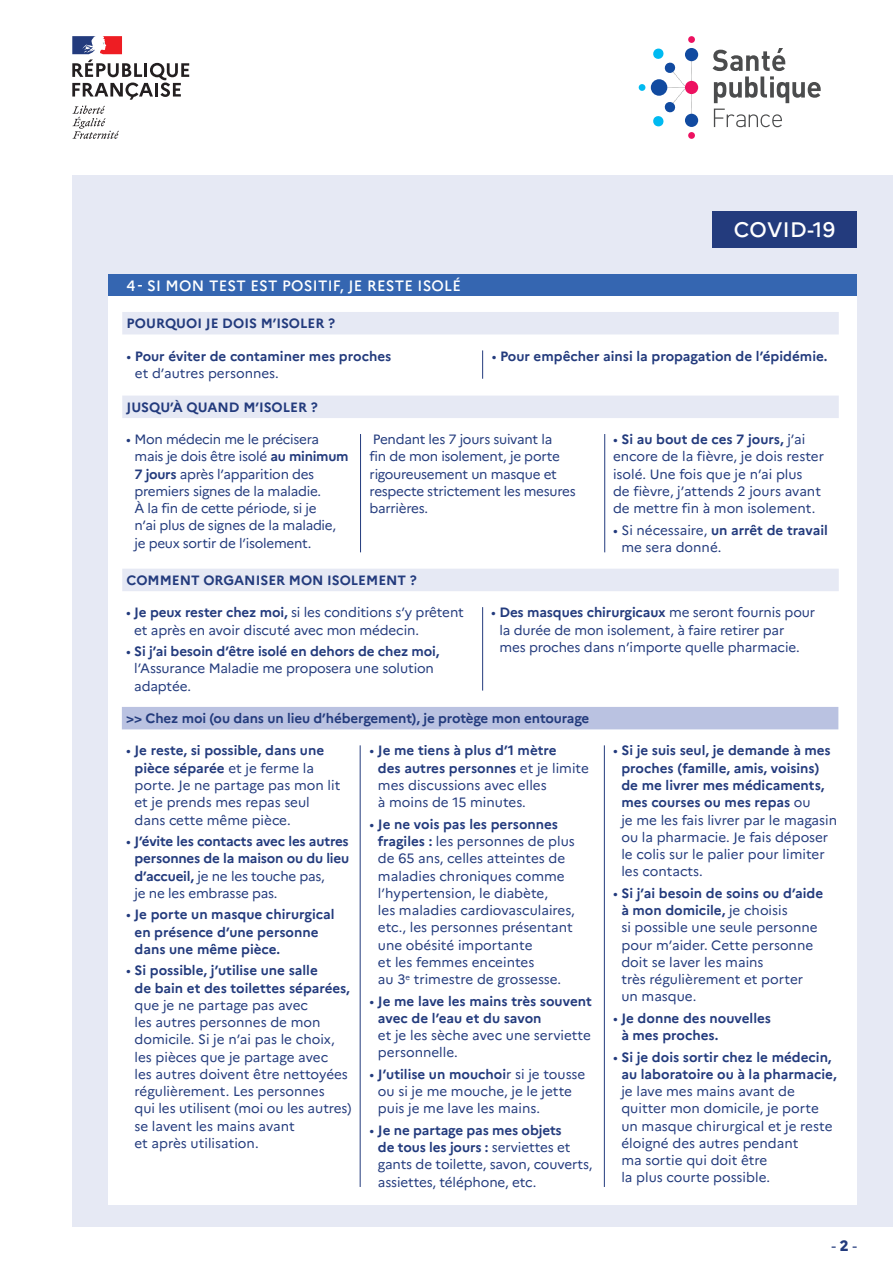
<style>
.page{position:relative;width:893px;height:1263px;background:#fff}
.page>*{position:absolute;margin:0;border:0;box-sizing:border-box;transform-origin:0 0}
.t1{font:500 21px "Marianne";letter-spacing:.02em;color:#fff}
.t2{font:500 15px "Marianne";letter-spacing:.02em;color:#fff}
.t3{font:15px "Marianne";color:#233b7d}
.t4{font:13.5px/17.2px "Marianne";letter-spacing:-.005em;color:#233b7d}
.t5{font:700 13.5px/17.2px "Marianne";color:#233b7d}
.s1{font-weight:400}
.s2{font-weight:700}
.s3{font-weight:800}
</style>
<div class="page">
<div style="left:72px;top:175px;width:821px;height:1052px;background:#e6e9f4"></div>
<svg style="left:72px;top:106px;width:47px;height:33px"></svg>
<svg style="left:72px;top:36px;width:117px;height:64px"></svg>
<svg style="left:691px;top:61px;width:1px;height:20px"></svg>
<svg style="left:691px;top:94px;width:1px;height:20px"></svg>
<div style="left:685px;top:114px;width:13px;height:13px;background:#114aa0;border-radius:50%"></div>
<div style="left:685px;top:48px;width:13px;height:13px;background:#114aa0;border-radius:50%"></div>
<div style="left:685px;top:81px;width:13px;height:13px;background:#ed1160;border-radius:50%"></div>
<div style="left:639px;top:84px;width:6px;height:7px;background:#00baf1;border-radius:50%"></div>
<svg style="left:652px;top:48px;width:33px;height:79px"></svg>
<div style="left:688px;top:132px;width:7px;height:7px;background:#ed1160;border-radius:50%"></div>
<div style="left:688px;top:36px;width:7px;height:7px;background:#ed1160;border-radius:50%"></div>
<svg style="left:713px;top:48px;width:108px;height:55px"></svg>
<svg style="left:714px;top:109px;width:68px;height:18px"></svg>
<div style="left:712px;top:211px;width:145px;height:36px;background:#233b7d"></div>
<div style="left:108px;top:274px;width:749px;height:22px;background:#3566b1"></div>
<div style="left:108px;top:296px;width:749px;height:54px;background:#fff"></div>
<div style="left:122px;top:312px;width:717px;height:22px;background:#e6e9f4"></div>
<div style="left:108px;top:379px;width:749px;height:55px;background:#fff"></div>
<div style="left:122px;top:396px;width:717px;height:22px;background:#e6e9f4"></div>
<div style="left:108px;top:350px;width:749px;height:29px;background:#fff"></div>
<svg style="left:482px;top:350px;width:1px;height:29px"></svg>
<div style="left:108px;top:745px;width:748px;height:460px;background:#fff"></div>
<div style="left:108px;top:691px;width:748px;height:54px;background:#fff"></div>
<div style="left:122px;top:707px;width:716px;height:22px;background:#bac2e1"></div>
<hr style="left:360px;top:745px;width:1px;height:442px;background:#233b7d">
<hr style="left:604px;top:745px;width:1px;height:442px;background:#233b7d">
<div style="left:108px;top:552px;width:749px;height:55px;background:#fff"></div>
<div style="left:122px;top:569px;width:717px;height:22px;background:#e6e9f4"></div>
<div style="left:108px;top:607px;width:748px;height:84px;background:#fff"></div>
<hr style="left:482px;top:607px;width:1px;height:84px;background:#233b7d">
<div style="left:108px;top:434px;width:748px;height:118px;background:#fff"></div>
<hr style="left:360px;top:434px;width:1px;height:118px;background:#233b7d">
<hr style="left:604px;top:434px;width:1px;height:118px;background:#233b7d">
<p class="t2" style="left:126px;top:276px;width:336px">4 - SI MON TEST EST POSITIF, JE RESTE ISOLÉ</p>
<p class="t5" style="left:126px;top:315px;width:210px">POURQUOI JE DOIS M’ISOLER ?</p>
<p class="t1" style="left:734px;top:217px;width:103px">COVID-19</p>
<p class="t5" style="left:135px;top:347px;width:258px;text-indent:-8px"><span class="s1">•</span> Pour éviter de contaminer mes proches <span class="s1">et d’autres personnes.</span></p>
<p class="t5" style="left:492px;top:347px;width:337px"><span class="s1">•</span> Pour empêcher ainsi la propagation de l’épidémie.</p>
<p class="t5" style="left:126px;top:398px;width:193px">JUSQU’À QUAND M’ISOLER ?</p>
<p class="t4" style="left:135px;top:431px;width:216px;text-indent:-8px">• Mon médecin me le précisera mais je dois être isolé <span class="s2">au minimum<br>7 jours</span> après l’apparition des premiers signes de la maladie.<br>À la fin de cette période, si je<br>n’ai plus de signes de la maladie, je peux sortir de l’isolement.</p>
<p class="t4" style="left:370px;top:431px;width:208px">Pendant les 7 jours suivant la<br>fin de mon isolement, je porte rigoureusement un masque et respecte strictement les mesures barrières.</p>
<p class="t4" style="left:613px;top:431px;width:213px">• <span class="s2">Si au bout de ces 7 jours,</span> j’ai encore de la fièvre, je dois rester isolé. Une fois que je n’ai plus<br>de fièvre, j’attends 2 jours avant de mettre fin à mon isolement.</p>
<p class="t4" style="left:621px;top:521px;width:208px;text-indent:-8px">• Si nécessaire, <span class="s2">un arrêt de travail </span>me sera donné.</p>
<p class="t5" style="left:126px;top:571px;width:292px">COMMENT ORGANISER MON ISOLEMENT ?</p>
<p class="t4" style="left:134px;top:604px;width:331px;text-indent:-8px">• <span class="s2">Je peux rester chez moi,</span> si les conditions s’y prêtent et après en avoir discuté avec mon médecin.</p>
<p class="t4" style="left:134px;top:642px;width:307px;text-indent:-8px">• <span class="s2">Si j’ai besoin d’être isolé en dehors de chez moi, </span>l’Assurance Maladie me proposera une solution adaptée.</p>
<p class="t4" style="left:499px;top:604px;width:317px;text-indent:-8px">• <span class="s2">Des masques chirurgicaux</span> me seront fournis pour la durée de mon isolement, à faire retirer par<br>mes proches dans n’importe quelle pharmacie.</p>
<p class="t5" style="left:126px;top:709px;width:465px">&gt;&gt; Chez moi (ou dans un lieu d’hébergement), je protège mon entourage</p>
<p class="t4" style="left:135px;top:742px;width:207px;text-indent:-8px">• <span class="s2">Je reste, si possible, dans une pièce séparée</span> et je ferme la porte. Je ne partage pas mon lit et je prends mes repas seul dans cette même pièce.</p>
<p class="t5" style="left:135px;top:832px;width:216px;text-indent:-8px"><span class="s1">•</span> J’évite les contacts avec les autres personnes de la maison ou du lieu d’accueil, <span class="s1">je ne les touche pas,<br>je ne les embrasse pas.</span></p>
<p class="t5" style="left:135px;top:906px;width:202px;text-indent:-8px"><span class="s1">•</span> Je porte un masque chirurgical en présence d’une personne dans une même pièce.</p>
<p class="t4" style="left:135px;top:962px;width:218px;text-indent:-8px">• <span class="s2">Si possible, j’utilise une salle<br>de bain et des toilettes séparées, </span>que je ne partage pas avec<br>les autres personnes de mon domicile. Si je n’ai pas le choix, les pièces que je partage avec<br>les autres doivent être nettoyées régulièrement. Les personnes<br>qui les utilisent (moi ou les autres) se lavent les mains avant<br>et après utilisation.</p>
<p class="t4" style="left:378px;top:742px;width:212px;text-indent:-8px">• <span class="s2">Je me tiens à plus d’1 mètre<br>des autres personnes</span> et je limite mes discussions avec elles<br>à moins de 15 minutes.</p>
<p class="t4" style="left:378px;top:815px;width:198px;text-indent:-8px">• <span class="s2">Je ne vois pas les personnes fragiles :</span> les personnes de plus de 65 ans, celles atteintes de maladies chroniques comme l’hypertension, le diabète,<br>les maladies cardiovasculaires, etc., les personnes présentant une obésité importante<br>et les femmes enceintes<br>au 3<sup>e</sup> trimestre de grossesse.</p>
<p class="t5" style="left:378px;top:992px;width:216px;text-indent:-8px"><span class="s1">•</span> Je me lave les mains très souvent avec de l’eau et du savon<br><span class="s1">et je les sèche avec une serviette personnelle.</span></p>
<p class="t4" style="left:378px;top:1065px;width:209px;text-indent:-8px">• <span class="s2">J’utilise un mouchoi</span>r si je tousse ou si je me mouche, je le jette puis je me lave les mains.</p>
<p class="t4" style="left:378px;top:1121px;width:216px;text-indent:-8px">• <span class="s2">Je ne partage pas mes objets<br>de tous les jours :</span> serviettes et gants de toilette, savon, couverts, assiettes, téléphone, etc.</p>
<p class="t4" style="left:621px;top:742px;width:217px;text-indent:-8px">• <span class="s2">Si je suis seul, je demande à mes proches (famille, amis, voisins) de me livrer mes médicaments, mes courses ou mes repas</span> ou<br>je me les fais livrer par le magasin ou la pharmacie. Je fais déposer le colis sur le palier pour limiter les contacts.</p>
<p class="t4" style="left:621px;top:884px;width:203px;text-indent:-8px">• <span class="s2">Si j’ai besoin de soins ou d’aide à mon domicile,</span> je choisis<br>si possible une seule personne pour m’aider. Cette personne doit se laver les mains<br>très régulièrement et porter un masque.</p>
<p class="t5" style="left:621px;top:1009px;width:151px;text-indent:-8px"><span class="s1">•</span> Je donne des nouvelles à mes proches.</p>
<p class="t4" style="left:621px;top:1048px;width:217px;text-indent:-8px">• <span class="s2">Si je dois sortir chez le médecin, au laboratoire ou à la pharmacie, </span>je lave mes mains avant de quitter mon domicile, je porte un masque chirurgical et je reste éloigné des autres pendant<br>ma sortie qui doit être<br>la plus courte possible.</p>
<p class="t3" style="left:832px;top:1236px;width:27px">- <span class="s3">2</span> -</p>
</div>
